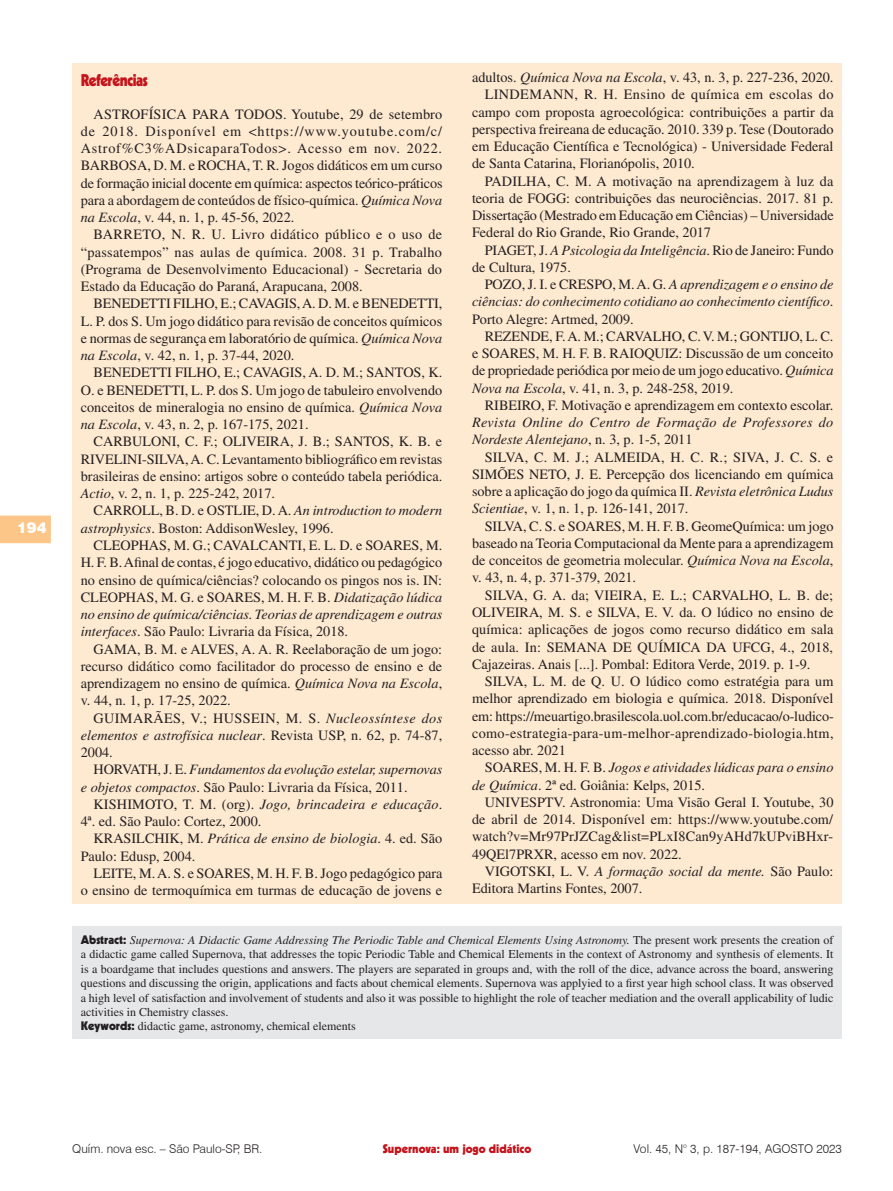
<style>
.page{position:relative;width:893px;height:1191px;background:#fff}
.page>*{position:absolute;margin:0;border:0;box-sizing:border-box;transform-origin:0 0}
.Seção{font:900 16.5px "Kabel LT Std";letter-spacing:-.03em;color:#c4121a;scale:.9 1}
.t1{font:900 15px "Swiss 721 BT";color:#fff}
.Bibliografia{font:14.25px/17.2px "Times LT Std";color:#231f20;text-align:justify}
.Bibliografia-2{font:italic 14.25px/17.2px "Times LT Std";letter-spacing:-.005em;color:#231f20}
.Abstract{font:12px/14.4px "Times LT Std";color:#231f20;text-align:justify}
.t2{font:300 12px "Swiss 721 BT";color:#231f20}
.t3{font:900 12px "Kabel LT Std";color:#c4121a}
.s1{font-style:italic}
.s2{font-style:normal}
.s3{font-family:"Kabel LT Std";font-weight:900}
</style>
<div class="page">
<svg style="left:0;top:515px;width:51px;height:28px"></svg>
<div style="left:72px;top:64px;width:770px;height:840px;background:#fee9d1"></div>
<div style="left:72px;top:926px;width:770px;height:112px;background:#e6e7e9"></div>
<p class="t1" style="left:17px;top:518px;width:31px">194</p>
<p class="Seção" style="left:81px;top:70px;width:76px">Referências</p>
<p class="Bibliografia" style="left:81px;top:105px;width:363px;text-indent:13px">ASTROFÍSICA PARA TODOS. Youtube, 29 de setembro de 2018. Disponível em &lt;https://www.youtube.com/c/ Astrof%C3%ADsicaparaTodos&gt;. Acesso em nov. 2022.<br>BARBOSA, D. M. e ROCHA, T. R. Jogos didáticos em um curso de formação inicial docente em química: aspectos teórico-práticos para a abordagem de conteúdos de físico-química. <span class="s1">Química Nova na Escola</span>, v. 44, n. 1, p. 45-56, 2022.</p>
<p class="Bibliografia" style="left:81px;top:226px;width:363px;text-indent:13px">BARRETO, N. R. U. Livro didático público e o uso de “passatempos” nas aulas de química. 2008. 31 p. Trabalho (Programa de Desenvolvimento Educacional) - Secretaria do Estado da Educação do Paraná, Arapucana, 2008.</p>
<p class="Bibliografia" style="left:81px;top:295px;width:363px;text-indent:13px">BENEDETTI FILHO, E.; CAVAGIS, A. D. M. e BENEDETTI, L. P. dos S. Um jogo didático para revisão de conceitos químicos e normas de segurança em laboratório de química. <span class="s1">Química Nova na Escola</span>, v. 42, n. 1, p. 37-44, 2020.</p>
<p class="Bibliografia" style="left:81px;top:364px;width:363px;text-indent:13px">BENEDETTI FILHO, E.; CAVAGIS, A. D. M.; SANTOS, K.<br>O. e BENEDETTI, L. P. dos S. Um jogo de tabuleiro envolvendo conceitos de mineralogia no ensino de química. <span class="s1">Química Nova na Escola</span>, v. 43, n. 2, p. 167-175, 2021.</p>
<p class="Bibliografia" style="left:81px;top:433px;width:363px;text-indent:13px">CARBULONI, C. F.; OLIVEIRA, J. B.; SANTOS, K. B. e RIVELINI-SILVA, A. C. Levantamento bibliográfico em revistas brasileiras de ensino: artigos sobre o conteúdo tabela periódica.<br><span class="s1">Actio</span>, v. 2, n. 1, p. 225-242, 2017.</p>
<p class="Bibliografia" style="left:81px;top:502px;width:363px;text-indent:13px">CARROLL, B. D. e OSTLIE, D. A. <span class="s1">An introduction to modern astrophysics</span>. Boston: AddisonWesley, 1996.</p>
<p class="Bibliografia" style="left:81px;top:536px;width:363px;text-indent:13px">CLEOPHAS, M. G.; CAVALCANTI, E. L. D. e SOARES, M.<br>H. F. B. Afinal de contas, é jogo educativo, didático ou pedagógico no ensino de química/ciências? colocando os pingos nos is. IN:<br>CLEOPHAS, M. G. e SOARES, M. H. F. B. <span class="s1">Didatização lúdica no ensino de química/ciências. Teorias de aprendizagem e outras interfaces</span>. São Paulo: Livraria da Física, 2018.</p>
<p class="Bibliografia" style="left:81px;top:640px;width:363px;text-indent:13px">GAMA, B. M. e ALVES, A. A. R. Reelaboração de um jogo: recurso didático como facilitador do processo de ensino e de aprendizagem no ensino de química. <span class="s1">Química Nova na Escola</span>, v. 44, n. 1, p. 17-25, 2022.</p>
<p class="Bibliografia" style="left:81px;top:709px;width:363px;text-indent:13px">GUIMARÃES, V.; HUSSEIN, M. S. <span class="s1">Nucleossíntese dos elementos e astrofísica nuclear</span>. Revista USP, n. 62, p. 74-87, 2004.</p>
<p class="Bibliografia-2" style="left:81px;top:761px;width:363px;text-indent:13px"><span class="s2">HORVATH, J. E.</span> Fundamentos da evolução estelar, supernovas e objetos compactos<span class="s2">. São Paulo: Livraria da Física, 2011.</span></p>
<p class="Bibliografia" style="left:81px;top:795px;width:363px;text-indent:13px">KISHIMOTO, T. M. (org). <span class="s1">Jogo, brincadeira e educação</span>.<br>4ª. ed. São Paulo: Cortez, 2000.</p>
<p class="Bibliografia" style="left:81px;top:830px;width:363px;text-indent:13px">KRASILCHIK, M. <span class="s1">Prática de ensino de biologia</span>. 4. ed. São<br>Paulo: Edusp, 2004.</p>
<p class="Bibliografia" style="left:81px;top:864px;width:363px;text-align:right">LEITE, M. A. S. e SOARES, M. H. F. B. Jogo pedagógico para<br>o ensino de termoquímica em turmas de educação de jovens e</p>
<p class="Bibliografia" style="left:472px;top:69px;width:363px">adultos. <span class="s1">Química Nova na Escola</span>, v. 43, n. 3, p. 227-236, 2020.</p>
<p class="Bibliografia" style="left:472px;top:86px;width:363px;text-indent:13px">LINDEMANN, R. H. Ensino de química em escolas do campo com proposta agroecológica: contribuições a partir da perspectiva freireana de educação. 2010. 339 p. Tese (Doutorado em Educação Científica e Tecnológica) - Universidade Federal de Santa Catarina, Florianópolis, 2010.</p>
<p class="Bibliografia" style="left:472px;top:172px;width:363px;text-indent:13px">PADILHA, C. M. A motivação na aprendizagem à luz da teoria de FOGG: contribuições das neurociências. 2017. 81 p.<br>Dissertação (Mestrado em Educação em Ciências) – Universidade Federal do Rio Grande, Rio Grande, 2017</p>
<p class="Bibliografia" style="left:472px;top:241px;width:363px;text-indent:13px">PIAGET, J. <span class="s1">A Psicologia da Inteligência</span>. Rio de Janeiro: Fundo de Cultura, 1975.</p>
<p class="Bibliografia-2" style="left:472px;top:276px;width:363px;text-align:justify;text-indent:13px"><span class="s2">POZO, J. I. e CRESPO, M. A. G.</span> A aprendizagem e o ensino de ciências: do conhecimento cotidiano ao conhecimento científico<span class="s2">.<br>Porto Alegre: Artmed, 2009.</span></p>
<p class="Bibliografia" style="left:472px;top:327px;width:363px;text-indent:13px">REZENDE, F. A. M.; CARVALHO, C. V. M.; GONTIJO, L. C. e SOARES, M. H. F. B. RAIOQUIZ: Discussão de um conceito de propriedade periódica por meio de um jogo educativo. <span class="s1">Química Nova na Escola</span>, v. 41, n. 3, p. 248-258, 2019.</p>
<p class="Bibliografia" style="left:472px;top:396px;width:363px;text-indent:13px">RIBEIRO, F. Motivação e aprendizagem em contexto escolar.<br><span class="s1">Revista Online do Centro de Formação de Professores do Nordeste Alentejano</span>, n. 3, p. 1-5, 2011</p>
<p class="Bibliografia" style="left:472px;top:448px;width:363px;text-indent:13px">SILVA, C. M. J.; ALMEIDA, H. C. R.; SIVA, J. C. S. e SIMÕES NETO, J. E. Percepção dos licenciando em química sobre a aplicação do jogo da química II. <span class="s1">Revista eletrônica Ludus Scientiae</span>, v. 1, n. 1, p. 126-141, 2017.</p>
<p class="Bibliografia" style="left:472px;top:517px;width:363px;text-indent:13px">SILVA, C. S. e SOARES, M. H. F. B. GeomeQuímica: um jogo baseado na Teoria Computacional da Mente para a aprendizagem de conceitos de geometria molecular. <span class="s1">Química Nova na Escola</span>, v. 43, n. 4, p. 371-379, 2021.</p>
<p class="Bibliografia" style="left:472px;top:586px;width:363px;text-indent:13px">SILVA, G. A. da; VIEIRA, E. L.; CARVALHO, L. B. de; OLIVEIRA, M. S. e SILVA, E. V. da. O lúdico no ensino de química: aplicações de jogos como recurso didático em sala de aula. In: SEMANA DE QUÍMICA DA UFCG, 4., 2018, Cajazeiras. Anais [...]. Pombal: Editora Verde, 2019. p. 1-9.</p>
<p class="Bibliografia" style="left:472px;top:672px;width:363px;text-indent:13px">SILVA, L. M. de Q. U. O lúdico como estratégia para um melhor aprendizado em biologia e química. 2018. Disponível em: https://meuartigo.brasilescola.uol.com.br/educacao/o-ludico&shy;como-estrategia-para-um-melhor-aprendizado-biologia.htm, acesso abr. 2021</p>
<p class="Bibliografia-2" style="left:472px;top:759px;width:363px;text-indent:13px"><span class="s2">SOARES, M. H. F. B.</span> Jogos e atividades lúdicas para o ensino de Química<span class="s2">. 2ª ed. Goiânia: Kelps, 2015.</span></p>
<p class="Bibliografia" style="left:472px;top:793px;width:363px;text-indent:13px">UNIVESPTV. Astronomia: Uma Visão Geral I. Youtube, 30 de abril de 2014. Disponível em: https://www.youtube.com/ watch?v=Mr97PrJZCag&amp;list=PLxI8Can9yAHd7kUPviBHxr-49QEl7PRXR, acesso em nov. 2022.</p>
<p class="Bibliografia" style="left:472px;top:862px;width:363px;text-indent:13px">VIGOTSKI, L. V. <span class="s1">A formação social da mente.</span> São Paulo:<br>Editora Martins Fontes, 2007.</p>
<p class="Abstract" style="left:81px;top:932px;width:754px"><span class="s3">Abstract:</span> <span class="s1">Supernova: A Didactic Game Addressing The Periodic Table and Chemical Elements Using Astronomy.</span> The present work presents the creation of a didactic game called Supernova, that addresses the topic Periodic Table and Chemical Elements in the context of Astronomy and synthesis of elements. It is a boardgame that includes questions and answers. The players are separated in groups and, with the roll of the dice, advance across the board, answering questions and discussing the origin, applications and facts about chemical elements. Supernova was applyied to a first year high school class. It was observed a high level of satisfaction and involvement of students and also it was possible to highlight the role of teacher mediation and the overall applicability of ludic activities in Chemistry classes.</p>
<p class="Abstract" style="left:81px;top:1019px;width:276px"><span class="s3">Keywords:</span> didactic game, astronomy, chemical elements</p>
<p class="t3" style="left:383px;top:1141px;width:150px">Supernova: um jogo didático</p>
<p class="t2" style="left:72px;top:1141px;width:192px">Quím. nova esc. – São Paulo-SP, BR.</p>
<p class="t2" style="left:634px;top:1141px;width:210px">Vol. 45, N° 3, p. 187-194, AGOSTO 2023</p>
</div>
